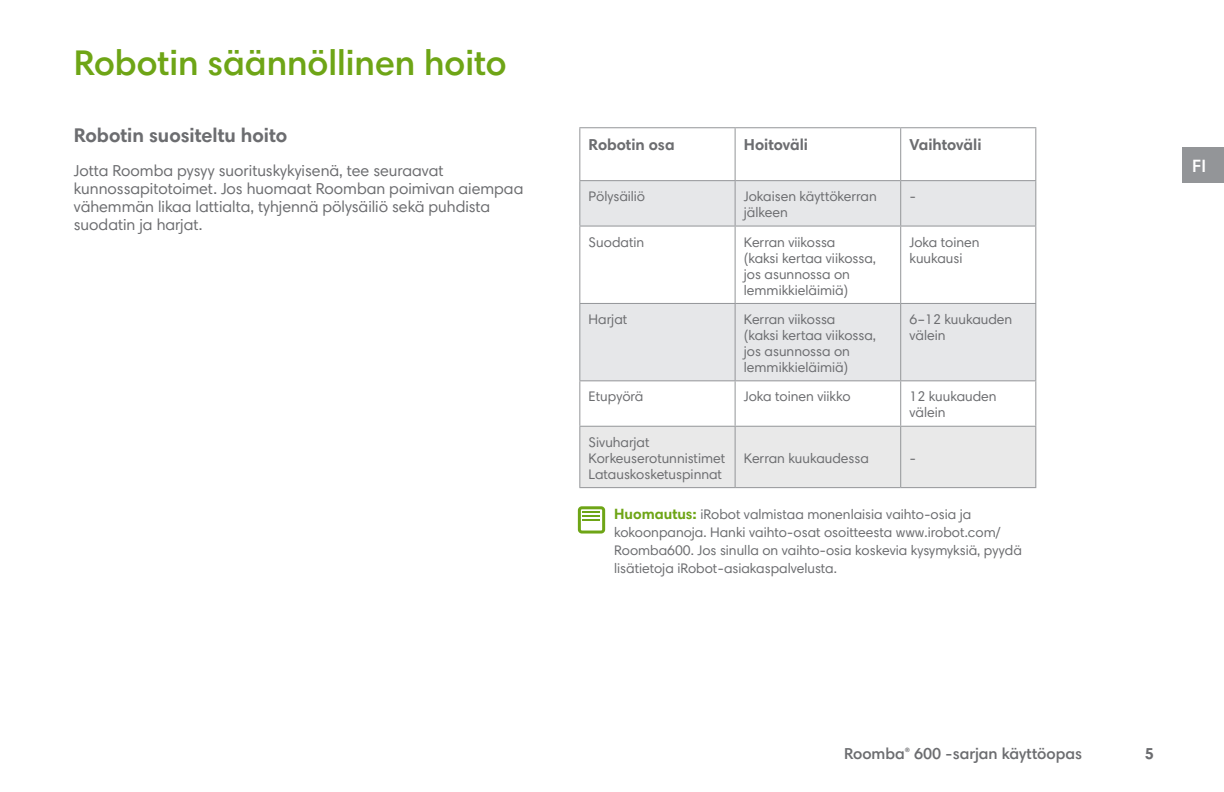
<style>
.page{position:relative;width:1224px;height:792px;background:#fff}
.page>*{position:absolute;margin:0;border:0;box-sizing:border-box;transform-origin:0 0}
.Headline{font:600 36px "Harmonia Sans Std";color:#6ea516}
.Subheads{font:700 20px "Harmonia Sans Std";color:#6c6d70}
.t1{font:600 18px "Harmonia Sans Std";color:#fff}
.Subheads-2{font:16px/18px "Harmonia Sans Std";color:#6c6d70}
.Run-in_Subhead{font:700 16px "Harmonia Sans Std";color:#6c6d70}
.t2{font:600 16px "Harmonia Sans Std";color:#6c6d70}
.Chart_Copy{font:14px/16px "Harmonia Sans Std";color:#6c6d70}
.Notes{font:14px/18px "Harmonia Sans Std";color:#6c6d70}
.s1{font-weight:700;font-size:15px;color:#6ea516}
</style>
<div class="page">
<div style="left:1182px;top:147px;width:42px;height:36px;background:#939598"></div>
<div style="left:580px;top:181px;width:455px;height:45px;background:#e6e7e9"></div>
<div style="left:580px;top:304px;width:455px;height:76px;background:#e6e7e9"></div>
<div style="left:580px;top:427px;width:455px;height:60px;background:#e9e9e9"></div>
<hr style="left:579px;top:181px;width:1px;height:45px;background:#939598">
<hr style="left:735px;top:181px;width:1px;height:45px;background:#939598">
<hr style="left:900px;top:181px;width:1px;height:45px;background:#939598">
<hr style="left:1035px;top:181px;width:1px;height:45px;background:#939598">
<hr style="left:579px;top:226px;width:156px;height:1px;background:#939598">
<hr style="left:579px;top:227px;width:1px;height:76px;background:#939598">
<hr style="left:735px;top:226px;width:166px;height:1px;background:#939598">
<hr style="left:735px;top:227px;width:1px;height:76px;background:#939598">
<hr style="left:901px;top:226px;width:135px;height:1px;background:#939598">
<hr style="left:900px;top:227px;width:1px;height:76px;background:#939598">
<hr style="left:1035px;top:227px;width:1px;height:76px;background:#939598">
<hr style="left:579px;top:303px;width:156px;height:1px;background:#939598">
<hr style="left:579px;top:304px;width:1px;height:76px;background:#939598">
<hr style="left:735px;top:303px;width:166px;height:1px;background:#939598">
<hr style="left:735px;top:304px;width:1px;height:76px;background:#939598">
<hr style="left:901px;top:303px;width:135px;height:1px;background:#939598">
<hr style="left:900px;top:304px;width:1px;height:76px;background:#939598">
<hr style="left:1035px;top:304px;width:1px;height:76px;background:#939598">
<hr style="left:579px;top:380px;width:156px;height:1px;background:#939598">
<hr style="left:579px;top:381px;width:1px;height:45px;background:#939598">
<hr style="left:735px;top:380px;width:166px;height:1px;background:#939598">
<hr style="left:735px;top:381px;width:1px;height:45px;background:#939598">
<hr style="left:901px;top:380px;width:135px;height:1px;background:#939598">
<hr style="left:900px;top:381px;width:1px;height:45px;background:#939598">
<hr style="left:1035px;top:381px;width:1px;height:45px;background:#939598">
<hr style="left:579px;top:426px;width:156px;height:1px;background:#939598">
<hr style="left:579px;top:427px;width:1px;height:60px;background:#939598">
<hr style="left:735px;top:426px;width:166px;height:1px;background:#939598">
<hr style="left:735px;top:427px;width:1px;height:60px;background:#939598">
<hr style="left:901px;top:426px;width:135px;height:1px;background:#939598">
<hr style="left:900px;top:427px;width:1px;height:60px;background:#939598">
<hr style="left:1035px;top:427px;width:1px;height:60px;background:#939598">
<hr style="left:579px;top:487px;width:156px;height:1px;background:#939598">
<hr style="left:735px;top:487px;width:166px;height:1px;background:#939598">
<hr style="left:901px;top:487px;width:135px;height:1px;background:#939598">
<hr style="left:579px;top:127px;width:156px;height:1px;background:#939598">
<hr style="left:579px;top:128px;width:1px;height:52px;background:#939598">
<hr style="left:735px;top:127px;width:166px;height:1px;background:#939598">
<hr style="left:735px;top:128px;width:1px;height:52px;background:#939598">
<hr style="left:901px;top:127px;width:135px;height:1px;background:#939598">
<hr style="left:900px;top:128px;width:1px;height:52px;background:#939598">
<hr style="left:1035px;top:128px;width:1px;height:52px;background:#939598">
<hr style="left:579px;top:180px;width:156px;height:1px;background:#939598">
<hr style="left:735px;top:180px;width:166px;height:1px;background:#939598">
<hr style="left:901px;top:180px;width:135px;height:1px;background:#939598">
<div style="left:578px;top:506px;width:27px;height:28px;border:3px solid #6ea516;border-radius:2px"></div>
<svg style="left:582px;top:512px;width:18px;height:9px"></svg>
<p class="Headline" style="left:74px;top:41px;width:434px">Robotin säännöllinen hoito</p>
<p class="Subheads" style="left:74px;top:122px;width:215px">Robotin suositeltu hoito</p>
<p class="Subheads-2" style="left:74px;top:162px;width:451px">Jotta Roomba pysyy suorituskykyisenä, tee seuraavat kunnossapitotoimet. Jos huomaat Roomban poimivan aiempaa vähemmän likaa lattialta, tyhjennä pölysäiliö sekä puhdista suodatin ja harjat.</p>
<p class="Run-in_Subhead" style="left:589px;top:134px;width:88px">Robotin osa</p>
<p class="Run-in_Subhead" style="left:744px;top:134px;width:66px">Hoitoväli</p>
<p class="Run-in_Subhead" style="left:910px;top:134px;width:74px">Vaihtoväli</p>
<p class="Chart_Copy" style="left:589px;top:188px;width:58px">Pölysäiliö</p>
<p class="Chart_Copy" style="left:744px;top:188px;width:134px">Jokaisen käyttökerran jälkeen</p>
<p class="Chart_Copy" style="left:910px;top:188px;width:8px">-</p>
<p class="Chart_Copy" style="left:589px;top:234px;width:57px">Suodatin</p>
<p class="Chart_Copy" style="left:744px;top:234px;width:134px">Kerran viikossa<br>(kaksi kertaa viikossa, jos asunnossa on lemmikkieläimiä)</p>
<p class="Chart_Copy" style="left:910px;top:234px;width:71px">Joka toinen kuukausi</p>
<p class="Chart_Copy" style="left:589px;top:311px;width:40px">Harjat</p>
<p class="Chart_Copy" style="left:744px;top:311px;width:134px">Kerran viikossa<br>(kaksi kertaa viikossa, jos asunnossa on lemmikkieläimiä)</p>
<p class="Chart_Copy" style="left:910px;top:311px;width:104px">6–12 kuukauden välein</p>
<p class="Chart_Copy" style="left:589px;top:389px;width:56px">Etupyörä</p>
<p class="Chart_Copy" style="left:744px;top:389px;width:108px">Joka toinen viikko</p>
<p class="Chart_Copy" style="left:910px;top:389px;width:89px">12 kuukauden välein</p>
<p class="Chart_Copy" style="left:589px;top:434px;width:62px">Sivuharjat</p>
<p class="Chart_Copy" style="left:589px;top:450px;width:138px">Korkeuserotunnistimet</p>
<p class="Chart_Copy" style="left:589px;top:466px;width:135px">Latauskosketuspinnat</p>
<p class="Chart_Copy" style="left:744px;top:450px;width:127px">Kerran kuukaudessa</p>
<p class="Chart_Copy" style="left:910px;top:450px;width:8px">-</p>
<p class="Notes" style="left:614px;top:505px;width:409px"><span class="s1">Huomautus:</span> iRobot valmistaa monenlaisia vaihto-osia ja kokoonpanoja. Hanki vaihto-osat osoitteesta www.irobot.com/ Roomba600. Jos sinulla on vaihto-osia koskevia kysymyksiä, pyydä lisätietoja iRobot-asiakaspalvelusta.</p>
<p class="t1" style="left:1192px;top:155px;width:15px">FI</p>
<p class="t2" style="left:844px;top:743px;width:239px">Roomba<sup>®</sup> 600 -sarjan käyttöopas</p>
<p class="Run-in_Subhead" style="left:1145px;top:743px;width:11px">5</p>
</div>
